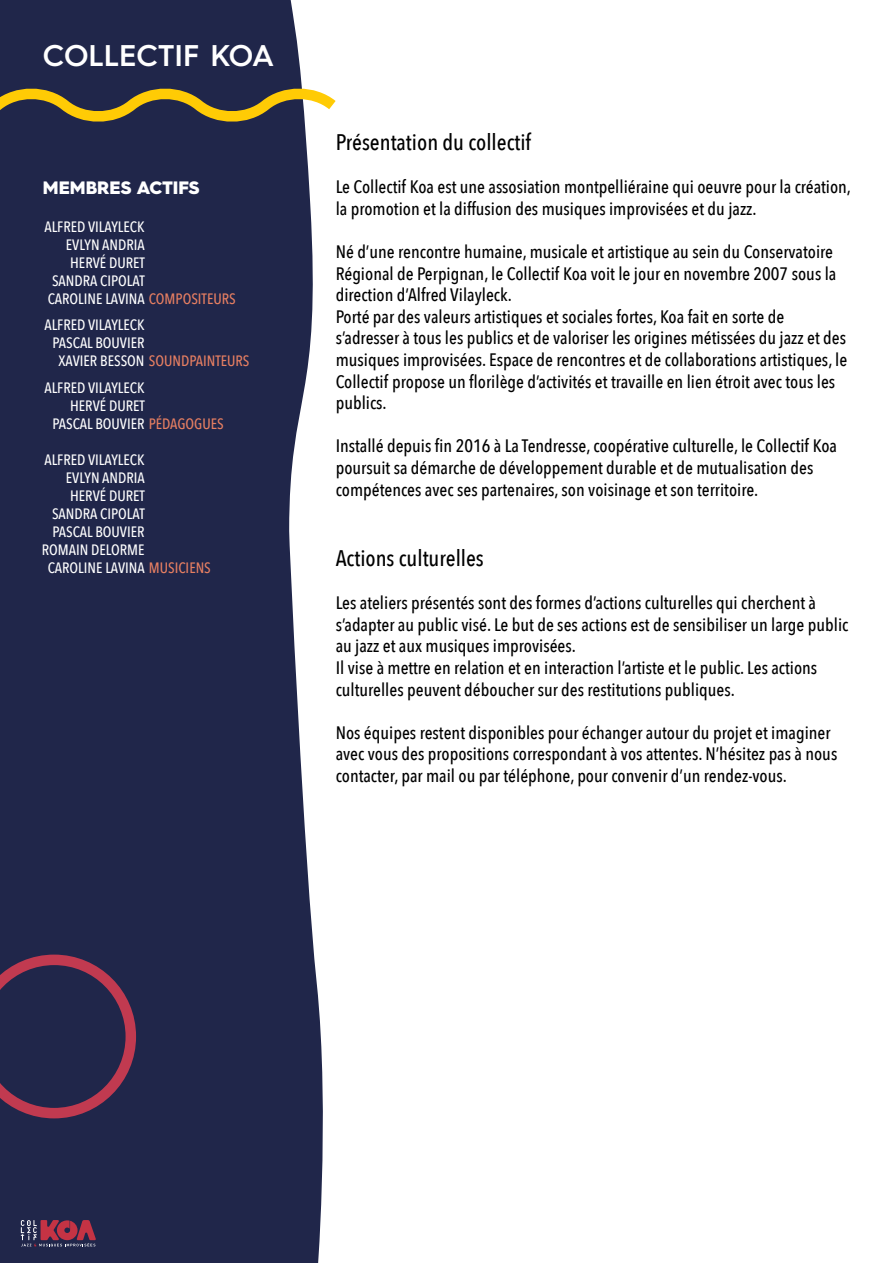
<style>
.page{position:relative;width:893px;height:1263px;background:#fff}
.page>*{position:absolute;margin:0;border:0;box-sizing:border-box;transform-origin:0 0}
.t1{font:600 30px "Hurme Geometric Sans 4";color:#fff}
.t2{font:500 22.5px "Avenir Next Condensed";color:#000}
.t3{font:500 18px/21.6px "Avenir Next Condensed";color:#000}
.t4{font:900 18px "Hurme Geometric Sans 4";color:#fff}
.t5{font:500 15px "Avenir Next Condensed";color:#fff}
.t6{font:500 15px "Avenir Next Condensed";color:#e77f62}
.s1{color:#e77f62}
.s2{color:#fff}
</style>
<div class="page">
<svg style="left:251px;top:0;width:72px;height:1263px;fill:#20264a"></svg>
<div style="left:0;top:0;width:251px;height:1263px;background:#20264a"></div>
<svg style="left:0;top:75px;width:336px;height:60px"></svg>
<svg style="left:21px;top:1220px;width:75px;height:27px"></svg>
<svg style="left:0;top:954px;width:136px;height:164px"></svg>
<h1 class="t1" style="left:43px;top:34px;width:233px">COLLECTIF KOA</h1>
<p class="t4" style="left:43px;top:175px;width:158px">MEMBRES ACTIFS</p>
<p class="t5" style="left:44px;top:217px;width:102px">ALFRED VILAYLECK</p>
<p class="t5" style="left:66px;top:235px;width:80px">EVLYN ANDRIA</p>
<p class="t5" style="left:70px;top:253px;width:76px">HERVÉ DURET</p>
<p class="t5" style="left:52px;top:271px;width:94px">SANDRA CIPOLAT</p>
<p class="t5" style="left:48px;top:289px;width:189px">CAROLINE LAVINA <span class="s1">COMPOSITEURS</span></p>
<p class="t5" style="left:44px;top:316px;width:102px">ALFRED VILAYLECK</p>
<p class="t5" style="left:52px;top:334px;width:94px">PASCAL BOUVIER</p>
<p class="t6" style="left:59px;top:352px;width:192px"><span class="s2">XAVIER BESSON</span> SOUNDPAINTEURS</p>
<p class="t5" style="left:44px;top:378px;width:102px">ALFRED VILAYLECK</p>
<p class="t5" style="left:70px;top:396px;width:76px">HERVÉ DURET</p>
<p class="t5" style="left:52px;top:414px;width:173px">PASCAL BOUVIER <span class="s1">PÉDAGOGUES</span></p>
<p class="t5" style="left:44px;top:450px;width:102px">ALFRED VILAYLECK</p>
<p class="t5" style="left:66px;top:468px;width:80px">EVLYN ANDRIA</p>
<p class="t5" style="left:70px;top:486px;width:76px">HERVÉ DURET</p>
<p class="t5" style="left:52px;top:504px;width:94px">SANDRA CIPOLAT</p>
<p class="t5" style="left:52px;top:522px;width:94px">PASCAL BOUVIER</p>
<p class="t5" style="left:42px;top:540px;width:104px">ROMAIN DELORME</p>
<p class="t5" style="left:48px;top:558px;width:165px">CAROLINE LAVINA <span class="s1">MUSICIENS</span></p>
<p class="t2" style="left:336px;top:129px;width:197px">Présentation du collectif</p>
<p class="t3" style="left:336px;top:176px;width:517px">Le Collectif Koa est une assosiation montpelliéraine qui oeuvre pour la création, la promotion et la diffusion des musiques improvisées et du jazz.</p>
<p class="t3" style="left:336px;top:241px;width:513px">Né d’une rencontre humaine, musicale et artistique au sein du Conservatoire Régional de Perpignan, le Collectif Koa voit le jour en novembre 2007 sous la direction d’Alfred Vilayleck.<br>Porté par des valeurs artistiques et sociales fortes, Koa fait en sorte de s’adresser à tous les publics et de valoriser les origines métissées du jazz et des musiques improvisées. Espace de rencontres et de collaborations artistiques, le Collectif propose un florilège d’activités et travaille en lien étroit avec tous les publics.</p>
<p class="t3" style="left:336px;top:435px;width:503px">Installé depuis fin 2016 à La Tendresse, coopérative culturelle, le Collectif Koa poursuit sa démarche de développement durable et de mutualisation des compétences avec ses partenaires, son voisinage et son territoire.</p>
<p class="t2" style="left:336px;top:544px;width:150px">Actions culturelles</p>
<p class="t3" style="left:336px;top:592px;width:514px">Les ateliers présentés sont des formes d’actions culturelles qui cherchent à s’adapter au public visé. Le but de ses actions est de sensibiliser un large public au jazz et aux musiques improvisées.<br>Il vise à mettre en relation et en interaction l’artiste et le public. Les actions culturelles peuvent déboucher sur des restitutions publiques.</p>
<p class="t3" style="left:336px;top:721px;width:503px">Nos équipes restent disponibles pour échanger autour du projet et imaginer avec vous des propositions correspondant à vos attentes. N’hésitez pas à nous contacter, par mail ou par téléphone, pour convenir d’un rendez-vous.</p>
</div>
